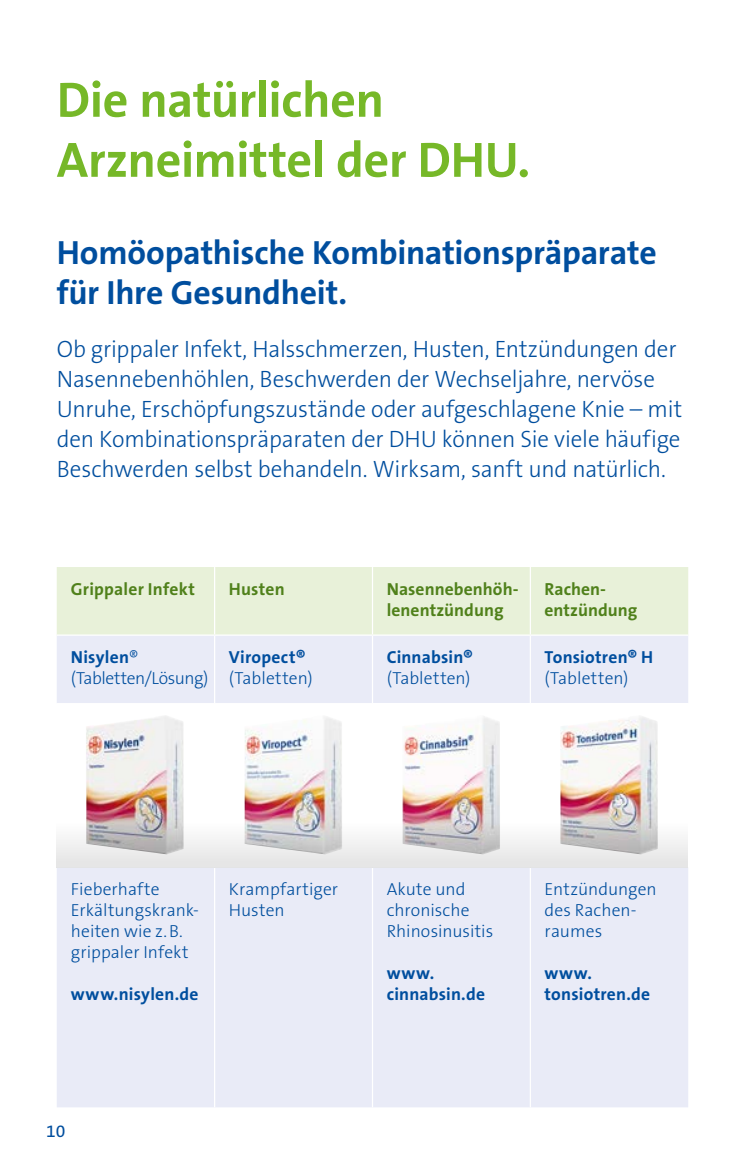
<style>
.page{position:relative;width:745px;height:1170px;background:#fff}
.page>*{position:absolute;margin:0;border:0;box-sizing:border-box;transform-origin:0 0}
.t1{font:700 50px/60px "The Sans B7";letter-spacing:-.01em;color:#76b828}
.t2{font:700 33.75px/40.5px "The Sans B7";letter-spacing:-.01em;color:#004e9e}
.t3{font:300 23.75px/30px "The Sans B3";letter-spacing:-.01em;color:#004e9e}
.t4{font:300 17.5px/21px "The Sans B3";color:#004e9e}
.t5{font:700 17.5px/21px "The Sans B7";letter-spacing:.015em;color:#004e9e}
.t6{font:700 17.5px/21px "The Sans B7";letter-spacing:.005em;color:#50811b}
.t7{font:300 17.5px "The Sans B3";letter-spacing:-.03em;color:#004e9e}
.t8{font:17.5px "The Sans B5 Plain";color:#004e9e}
.s1{font-family:"The Sans B3";font-weight:300}
</style>
<div class="page">
<div style="left:57px;top:567px;width:630px;height:67px;background:#e8f1d9"></div>
<div style="left:57px;top:636px;width:630px;height:471px;background:#e9ebf7"></div>
<svg style="left:57px;top:703px;width:630px;height:57px"></svg>
<hr style="left:214px;top:567px;width:1px;height:67px;background:#fff">
<hr style="left:371px;top:567px;width:2px;height:67px;background:#fff">
<hr style="left:214px;top:635px;width:1px;height:68px;background:#fff">
<hr style="left:371px;top:635px;width:2px;height:68px;background:#fff">
<hr style="left:214px;top:703px;width:1px;height:163px;background:#fff">
<hr style="left:371px;top:703px;width:2px;height:163px;background:#fff">
<hr style="left:214px;top:867px;width:1px;height:240px;background:#fff">
<hr style="left:371px;top:867px;width:2px;height:240px;background:#fff">
<hr style="left:529px;top:567px;width:1px;height:67px;background:#fff">
<hr style="left:529px;top:635px;width:1px;height:68px;background:#fff">
<hr style="left:529px;top:703px;width:1px;height:163px;background:#fff">
<hr style="left:529px;top:867px;width:1px;height:240px;background:#fff">
<img style="left:86px;top:715px;width:97px;height:45px">
<img style="left:244px;top:715px;width:98px;height:45px">
<div style="left:373px;top:703px;width:156px;height:163px;background:#fff"></div>
<img style="left:403px;top:717px;width:96px;height:43px">
<div style="left:530px;top:703px;width:156px;height:163px;background:#fff"></div>
<img style="left:560px;top:716px;width:97px;height:44px">
<img style="left:57px;top:760px;width:630px;height:107px">
<h1 class="t1" style="left:57px;top:73px;width:474px">Die natürlichen<br>Arzneimittel der DHU.</h1>
<h2 class="t2" style="left:57px;top:234px;width:601px">Homöopathische Kombinationspräparate für Ihre Gesundheit.</h2>
<p class="t3" style="left:57px;top:335px;width:626px">Ob grippaler Infekt, Halsschmerzen, Husten, Entzündungen der Nasennebenhöhlen, Beschwerden der Wechseljahre, nervöse Unruhe, Erschöpfungszustände oder aufgeschlagene Knie – mit den Kombinationspräparaten der DHU können Sie viele häufige Beschwerden selbst behandeln. Wirksam, sanft und natürlich.</p>
<p class="t6" style="left:71px;top:579px;width:125px">Grippaler Infekt</p>
<p class="t6" style="left:229px;top:579px;width:57px">Husten</p>
<p class="t6" style="left:386px;top:579px;width:133px">Nasennebenhöh&shy;lenentzündung</p>
<p class="t6" style="left:544px;top:579px;width:94px">Rachen&shy;entzündung</p>
<p class="t5" style="left:71px;top:647px;width:69px">Nisylen<span class="s1">®</span></p>
<p class="t7" style="left:71px;top:669px;width:139px">(Tabletten/Lösung)</p>
<p class="t5" style="left:229px;top:647px;width:78px">Viropect®</p>
<p class="t4" style="left:229px;top:669px;width:85px">(Tabletten)</p>
<p class="t5" style="left:386px;top:647px;width:88px">Cinnabsin®</p>
<p class="t4" style="left:386px;top:669px;width:85px">(Tabletten)</p>
<p class="t5" style="left:544px;top:647px;width:110px">Tonsiotren® H</p>
<p class="t4" style="left:544px;top:669px;width:85px">(Tabletten)</p>
<p class="t4" style="left:71px;top:880px;width:129px">Fieberhafte<br>Erkältungskrank&shy;heiten wie z.B. grippaler Infekt</p>
<p class="t5" style="left:71px;top:984px;width:129px">www.nisylen.de</p>
<p class="t4" style="left:229px;top:880px;width:111px">Krampfartiger<br>Husten</p>
<p class="t4" style="left:386px;top:880px;width:108px">Akute und chronische<br>Rhinosinusitis</p>
<p class="t5" style="left:386px;top:963px;width:100px">www. cinnabsin.de</p>
<p class="t8" style="left:46px;top:1122px;width:21px">10</p>
<p class="t4" style="left:544px;top:880px;width:113px">Entzündungen des Rachen&shy;raumes</p>
<p class="t5" style="left:544px;top:963px;width:107px">www. tonsiotren.de</p>
</div>
